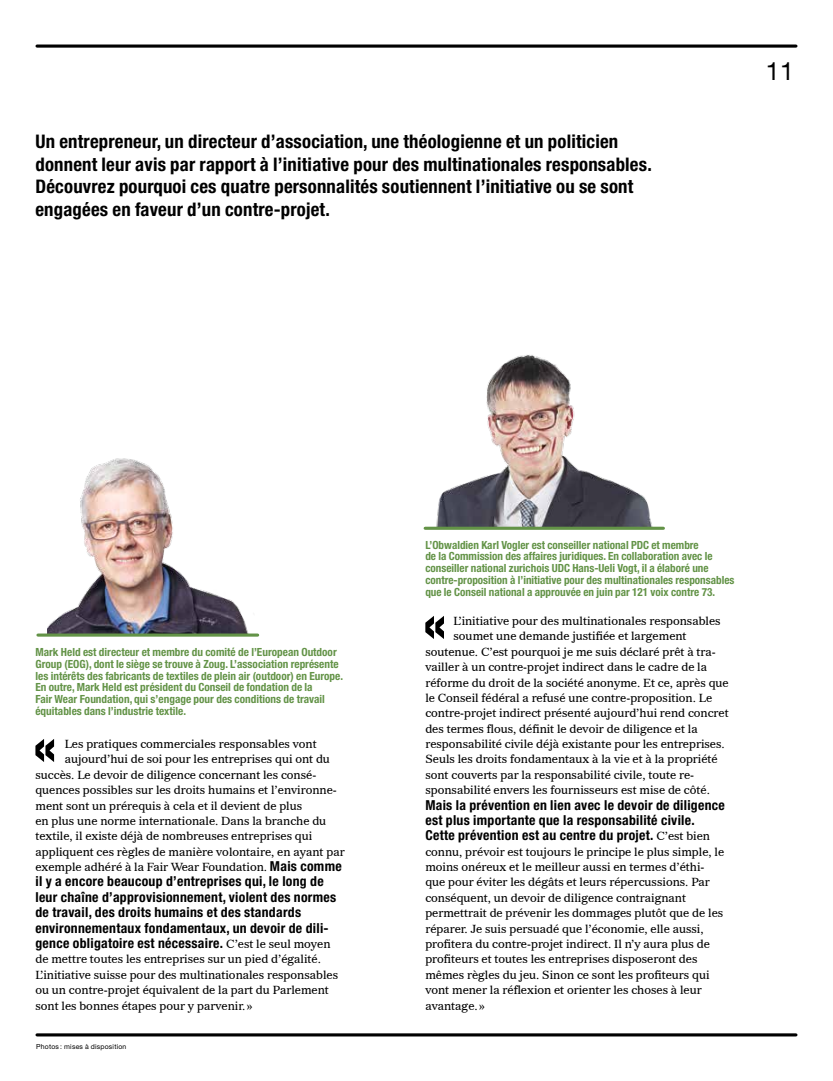
<style>
.page{position:relative;width:833px;height:1081px;background:#fff}
.page>*{position:absolute;margin:0;border:0;box-sizing:border-box;transform-origin:0 0}
.t1{font:700 condensed 57.88px "Helvetica Neue LT Std";color:#000}
.t2{font:25px "Helvetica Neue LT Std";color:#000}
.t3{font:700 condensed 18.75px/22.5px "Helvetica Neue LT Std";letter-spacing:.01em;color:#000}
.t4{font:700 condensed 13.75px/15.4px "Helvetica Neue LT Std";letter-spacing:.02em;color:#000}
.t5{font:11.38px/15.4px "Imperial BT";color:#000}
.t6{font:700 condensed 11.25px/11.8px "Helvetica Neue LT Std";color:#639347}
.t7{font:6.88px "Helvetica Neue LT Std";letter-spacing:.03em;color:#000}
.s1{font-family:"Helvetica Neue LT Std";font-weight:700;font-stretch:condensed;font-size:13.75px}
.s2{font-family:"Imperial BT";font-weight:400;font-stretch:normal;font-size:11.38px}
</style>
<div class="page">
<hr style="left:37px;top:45px;width:759px;height:3px;background:#000">
<hr style="left:37px;top:1033px;width:759px;height:3px;background:#000">
<img style="left:48px;top:458px;width:211px;height:178px">
<hr style="left:38px;top:633px;width:220px;height:3px;background:#639347">
<img style="left:425px;top:355px;width:238px;height:172px">
<hr style="left:425px;top:527px;width:238px;height:3px;background:#639347">
<p class="t3" style="left:35px;top:130px;width:618px">Un entrepreneur, un directeur d’association, une théologienne et un politicien donnent leur avis par rapport à l’initiative pour des multinationales responsables.<br>Découvrez pourquoi ces quatre personnalités soutiennent l’initiative ou se sont engagées en faveur d’un contre-projet.</p>
<h2 class="t2" style="left:765px;top:56px;width:30px">11</h2>
<p class="t6" style="left:35px;top:646px;width:309px">Mark Held est directeur et membre du comité de l’European Outdoor Group (EOG), dont le siège se trouve à Zoug. L’association représente les intérêts des fabricants de textiles de plein air (outdoor) en Europe.<br>En outre, Mark Held est président du Conseil de fondation de la<br>Fair Wear Foundation, qui s’engage pour des conditions de travail équitables dans l’industrie textile.</p>
<h1 class="t1" style="left:32px;top:711px;width:26px">«</h1>
<p class="t5" style="left:65px;top:736px;width:253px">Les pratiques commerciales responsables vont</p>
<p class="t5" style="left:65px;top:751px;width:267px">aujourd’hui de soi pour les entreprises qui ont du</p>
<p class="t5" style="left:35px;top:767px;width:282px">succès. Le devoir de diligence concernant les consé-</p>
<p class="t5" style="left:35px;top:782px;width:303px">quences possibles sur les droits humains et l’environne-</p>
<p class="t5" style="left:35px;top:798px;width:268px">ment sont un prérequis à cela et il devient de plus</p>
<p class="t5" style="left:35px;top:813px;width:292px">en plus une norme internationale. Dans la branche du</p>
<p class="t5" style="left:35px;top:828px;width:278px">textile, il existe déjà de nombreuses entreprises qui</p>
<p class="t5" style="left:35px;top:844px;width:311px">appliquent ces règles de manière volontaire, en ayant par</p>
<p class="t5" style="left:35px;top:859px;width:308px">exemple adhéré à la Fair Wear Foundation. <span class="s1">Mais comme</span></p>
<p class="t4" style="left:35px;top:873px;width:302px">il y a encore beaucoup d’entreprises qui, le long de leur chaîne d’approvisionnement, violent des normes de travail, des droits humains et des standards environnementaux fondamentaux, un devoir de dili&shy;gence obligatoire est nécessaire. <span class="s2">C’est le seul moyen</span></p>
<p class="t5" style="left:35px;top:951px;width:304px">de mettre toutes les entreprises sur un pied d’égalité.<br>L’initiative suisse pour des multinationales responsables ou un contre-projet équivalent de la part du Parlement sont les bonnes étapes pour y parvenir.»</p>
<p class="t7" style="left:36px;top:1042px;width:92px">Photos : mises à disposition</p>
<p class="t6" style="left:425px;top:538px;width:310px">L’Obwaldien Karl Vogler est conseiller national PDC et membre<br>de la Commission des affaires juridiques. En collaboration avec le conseiller national zurichois UDC Hans-Ueli Vogt, il a élaboré une contre--proposition à l’initiative pour des multinationales responsables que le Conseil national a approuvée en juin par 121 voix contre 73.</p>
<h1 class="t1" style="left:422px;top:588px;width:26px">«</h1>
<p class="t5" style="left:453px;top:613px;width:269px">L’initiative pour des multinationales responsables</p>
<p class="t5" style="left:453px;top:628px;width:235px">soumet une demande justifiée et largement</p>
<p class="t5" style="left:425px;top:644px;width:292px">soutenue. C’est pourquoi je me suis déclaré prêt à tra-</p>
<p class="t5" style="left:425px;top:659px;width:283px">vailler à un contre-projet indirect dans le cadre de la</p>
<p class="t5" style="left:425px;top:675px;width:305px">réforme du droit de la société anonyme. Et ce, après que</p>
<p class="t5" style="left:425px;top:690px;width:288px">le Conseil fédéral a refusé une contre-proposition. Le</p>
<p class="t5" style="left:425px;top:705px;width:305px">contre-projet indirect présenté aujourd’hui rend concret</p>
<p class="t5" style="left:425px;top:721px;width:274px">des termes flous, définit le devoir de diligence et la</p>
<p class="t5" style="left:425px;top:736px;width:301px">responsabilité civile déjà existante pour les entreprises.</p>
<p class="t5" style="left:425px;top:751px;width:294px">Seuls les droits fondamentaux à la vie et à la propriété</p>
<p class="t5" style="left:425px;top:767px;width:270px">sont couverts par la responsabilité civile, toute re-</p>
<p class="t5" style="left:425px;top:782px;width:286px">sponsabilité envers les fournisseurs est mise de côté.</p>
<p class="t4" style="left:425px;top:797px;width:301px">Mais la prévention en lien avec le devoir de diligence est plus importante que la responsabilité civile.<br>Cette prévention est au centre du projet. <span class="s2">C’est bien</span></p>
<p class="t5" style="left:425px;top:844px;width:300px">connu, prévoir est toujours le principe le plus simple, le moins onéreux et le meilleur aussi en termes d’éthi&shy;que pour éviter les dégâts et leurs répercussions. Par conséquent, un devoir de diligence contraignant permettrait de prévenir les dommages plutôt que de les réparer. Je suis persuadé que l’économie, elle aussi, profitera du contre-projet indirect. Il n’y aura plus de profiteurs et toutes les entreprises disposeront des mêmes règles du jeu. Sinon ce sont les profiteurs qui vont mener la réflexion et orienter les choses à leur avantage.»</p>
</div>
